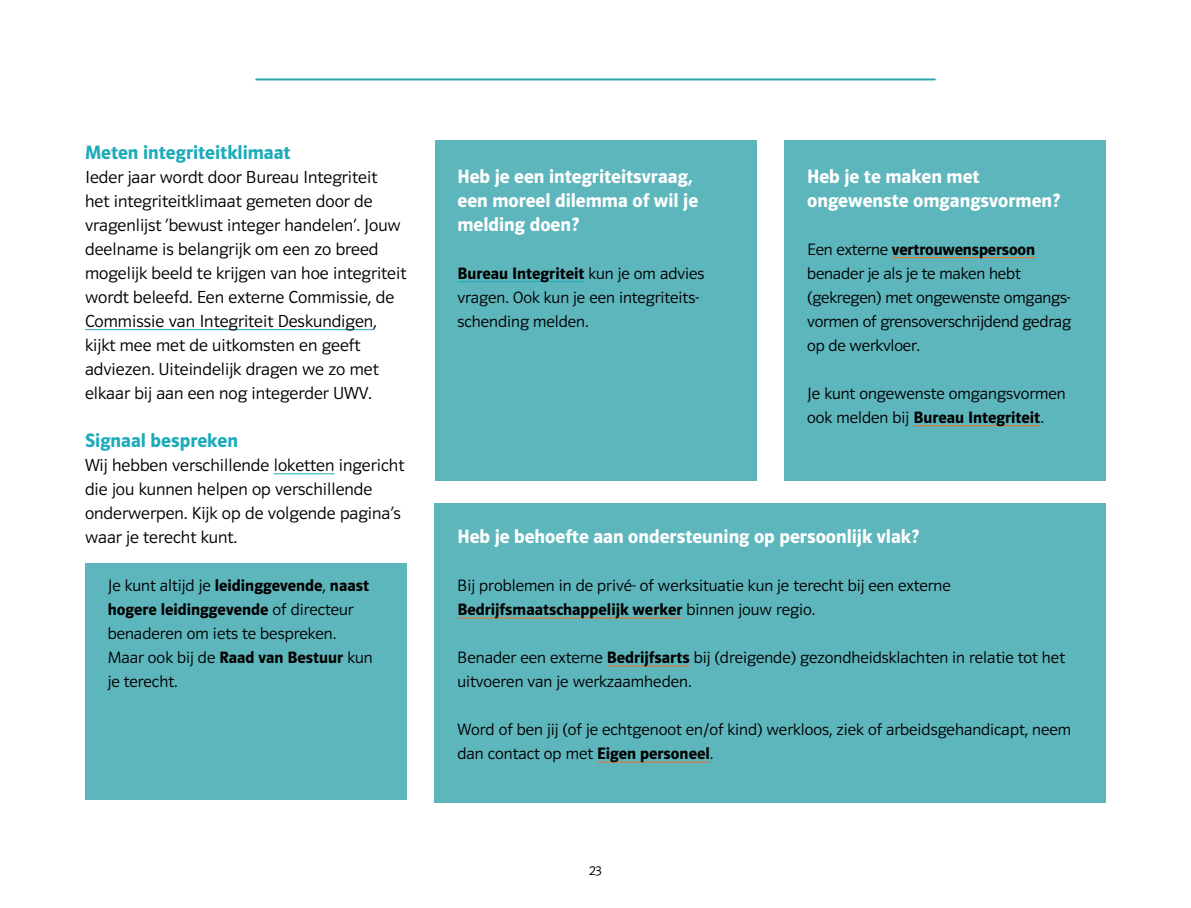
<style>
.page{position:relative;width:1191px;height:908px;background:#fff}
.page>*{position:absolute;margin:0;border:0;box-sizing:border-box;transform-origin:0 0}
.t1{font:700 20px/24px "UWV Sans 2010";color:#fff}
.t2{font:700 20px "UWV Sans 2010";color:#1eabba}
.t3{font:300 18px/24px "UWV Sans 2010";color:#000}
.t4{font:300 17px/24px "UWV Sans 2010";color:#000}
.t5{font:300 14px "UWV Sans 2010";color:#000}
.s1{font-weight:700}
</style>
<div class="page">
<div style="left:784px;top:140px;width:322px;height:340px;background:#5eb6bd"></div>
<hr style="left:892px;top:257px;width:143px;height:1px;background:#ea7027">
<hr style="left:913px;top:425px;width:127px;height:1px;background:#ea7027">
<div style="left:435px;top:140px;width:321px;height:340px;background:#5eb6bd"></div>
<hr style="left:457px;top:281px;width:127px;height:1px;background:#1eabba">
<div style="left:85px;top:562px;width:321px;height:237px;background:#5eb6bd"></div>
<div style="left:435px;top:503px;width:671px;height:299px;background:#5eb6bd"></div>
<hr style="left:457px;top:617px;width:225px;height:1px;background:#ea7027">
<hr style="left:607px;top:665px;width:82px;height:1px;background:#ea7027">
<hr style="left:597px;top:761px;width:112px;height:1px;background:#ea7027">
<hr style="left:85px;top:329px;width:288px;height:1px;background:#1eabba">
<hr style="left:274px;top:473px;width:60px;height:1px;background:#1eabba">
<hr style="left:256px;top:78px;width:678px;height:2px;background:#2fa5ad">
<p class="t2" style="left:85px;top:141px;width:207px">Meten integriteitklimaat</p>
<p class="t3" style="left:85px;top:165px;width:323px">Ieder jaar wordt door Bureau Integriteit<br>het integriteitklimaat gemeten door de vragenlijst ‘bewust integer handelen’. Jouw deelname is belangrijk om een zo breed mogelijk beeld te krijgen van hoe integriteit wordt beleefd. Een externe Commissie, de Commissie van Integriteit Deskundigen, kijkt mee met de uitkomsten en geeft adviezen. Uiteindelijk dragen we zo met elkaar bij aan een nog integerder UWV.</p>
<p class="t2" style="left:85px;top:429px;width:154px">Signaal bespreken</p>
<p class="t3" style="left:85px;top:453px;width:321px">Wij hebben verschillende loketten ingericht die jou kunnen helpen op verschillende onderwerpen. Kijk op de volgende pagina’s waar je terecht kunt.</p>
<p class="t4" style="left:108px;top:573px;width:266px">Je kunt altijd je <span class="s1">leidinggevende</span>, <span class="s1">naast hogere leidinggevende</span> of directeur benaderen om iets te bespreken.<br>Maar ook bij de <span class="s1">Raad van Bestuur</span> kun je terecht.</p>
<p class="t1" style="left:457px;top:164px;width:242px">Heb je een integriteitsvraag, een moreel dilemma of wil je melding doen?</p>
<p class="t4" style="left:457px;top:261px;width:249px"><span class="s1">Bureau Integriteit</span> kun je om advies vragen. Ook kun je een integriteits&shy;schending melden.</p>
<p class="t1" style="left:807px;top:164px;width:254px">Heb je te maken met ongewenste omgangsvormen?</p>
<p class="t4" style="left:807px;top:237px;width:265px">Een externe <span class="s1">vertrouwenspersoon </span>benader je als je te maken hebt (gekregen) met ongewenste omgangs&shy;vormen of grensoverschrijdend gedrag op de werkvloer.</p>
<p class="t4" style="left:807px;top:381px;width:260px">Je kunt ongewenste omgangsvormen ook melden bij <span class="s1">Bureau Integriteit</span>.</p>
<p class="t1" style="left:457px;top:524px;width:463px">Heb je behoefte aan ondersteuning op persoonlijk vlak?</p>
<p class="t4" style="left:457px;top:573px;width:495px">Bij problemen in de privé- of werksituatie kun je terecht bij een externe<br><span class="s1">Bedrijfsmaatschappelijk werker</span> binnen jouw regio.</p>
<p class="t4" style="left:457px;top:645px;width:609px">Benader een externe <span class="s1">Bedrijfsarts</span> bij (dreigende) gezondheidsklachten in relatie tot het uitvoeren van je werkzaamheden.</p>
<p class="t4" style="left:457px;top:717px;width:615px">Word of ben jij (of je echtgenoot en/of kind) werkloos, ziek of arbeidsgehandicapt, neem dan contact op met <span class="s1">Eigen personeel</span>.</p>
<p class="t5" style="left:589px;top:862px;width:14px">23</p>
</div>
